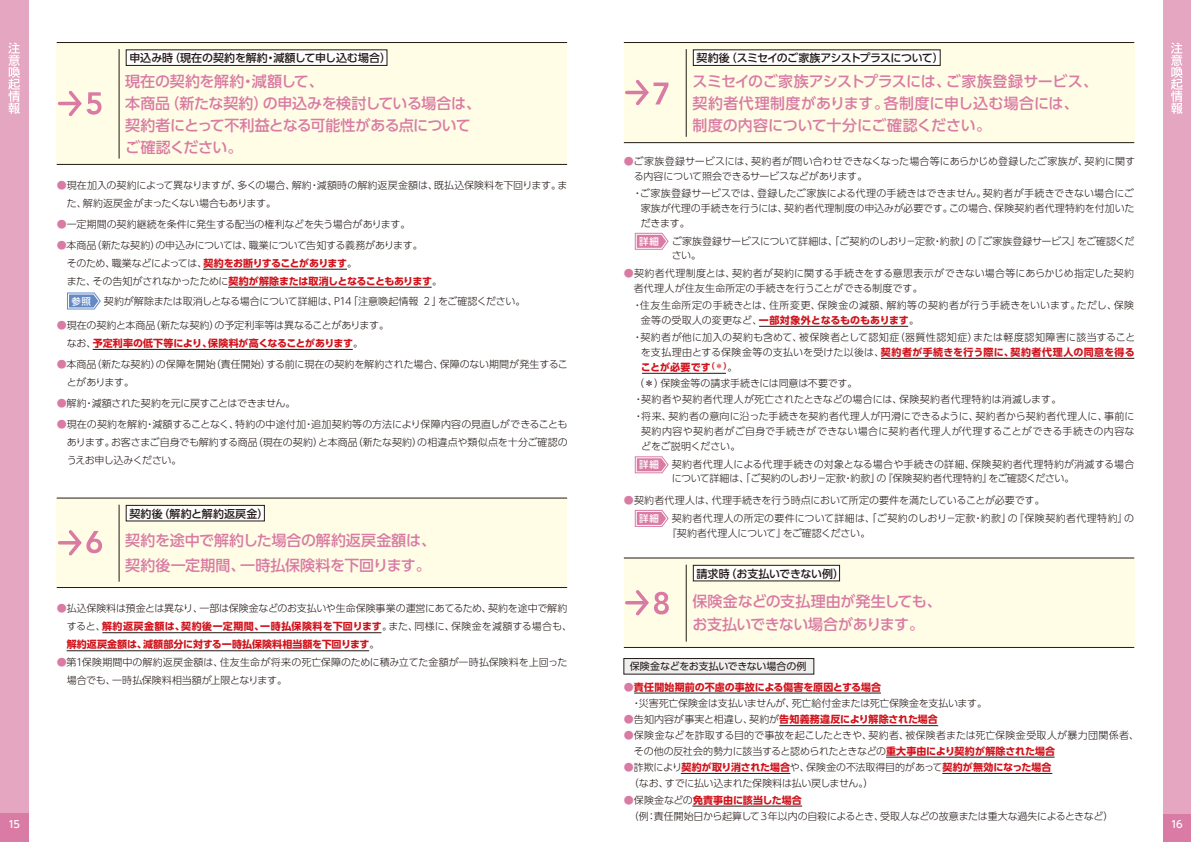
<style>
.page{position:relative;width:1191px;height:842px;background:#fff}
.page>*{position:absolute;margin:0;border:0;box-sizing:border-box;transform-origin:0 0}
.t1{font:500 15px/22px "UD Shin Go Pro";letter-spacing:-.015em;color:#d97ba4}
.t2{font:500 11px "UD Shin Go Pro";letter-spacing:-.015em;color:#231916}
.t3{font:500 11px "UD Shin Go Pro";letter-spacing:-.05em;color:#231916}
.t4{font:500 11px "UD Shin Go Pro";letter-spacing:.01em;color:#231916}
.t5{font:300 10px/18px "UD Shin Go Pro";letter-spacing:-.005em;color:#231916}
.t6{font:300 10px/18px "UD Shin Go Pro";letter-spacing:-.035em;color:#231916}
.t7{font:300 10px/16.3px "UD Shin Go Pro";letter-spacing:-.025em;color:#231916}
.t8{font:300 10px/16.3px "UD Shin Go Pro";letter-spacing:-.03em;color:#231916}
.t9{font:300 10px/15px "UD Shin Go Pro";letter-spacing:.04em;color:#231916}
.t10{font:300 10px/15px "UD Shin Go Pro";letter-spacing:.03em;color:#231916}
.t11{font:700 10px "UD Shin Go Pro";letter-spacing:-.005em;color:#d1131c}
.t12{font:10px "UD Shin Go Pro";letter-spacing:-.01em;color:#231916}
.t13{font:500 10px "UD Shin Go Pro";color:#fff}
.t14{font:500 9.5px "UD Shin Go Pro";letter-spacing:.075em;color:#fff}
.s1{color:#d97ba4}
.s2{font-weight:700;color:#d1131c}
.s3{font-weight:300;color:#d97ba4}
.s4{font-weight:300;color:#231916}
</style>
<div class="page">
<div style="left:624px;top:558px;width:510px;height:89px;background:#fffde5"></div>
<div style="left:624px;top:43px;width:510px;height:100px;background:#fffde5"></div>
<hr style="left:626px;top:601px;width:20px;height:3px;background:#d97ba4">
<hr style="left:624px;top:558px;width:510px;height:1px;background:#231916">
<hr style="left:624px;top:647px;width:510px;height:1px;background:#231916">
<hr style="left:686px;top:565px;width:1px;height:77px;background:#231916">
<div style="left:693px;top:565px;width:146px;height:16px;background:#fff"></div>
<div style="left:693px;top:565px;width:147px;height:16px;border:1px solid #231916"></div>
<hr style="left:626px;top:91px;width:20px;height:3px;background:#d97ba4">
<hr style="left:624px;top:42px;width:510px;height:1px;background:#231916">
<hr style="left:624px;top:142px;width:510px;height:1px;background:#231916">
<hr style="left:686px;top:49px;width:1px;height:88px;background:#231916">
<div style="left:693px;top:50px;width:247px;height:15px;background:#fff"></div>
<div style="left:693px;top:49px;width:247px;height:17px;border:1px solid #231916"></div>
<div style="left:624px;top:658px;width:190px;height:16px;background:#efeff0"></div>
<div style="left:623px;top:658px;width:191px;height:16px;border:1px solid #231916"></div>
<svg style="left:632px;top:79px;width:36px;height:27px"></svg>
<svg style="left:632px;top:590px;width:37px;height:26px"></svg>
<svg style="left:634px;top:232px;width:35px;height:18px"></svg>
<svg style="left:634px;top:509px;width:35px;height:18px"></svg>
<svg style="left:634px;top:456px;width:35px;height:18px"></svg>
<hr style="left:634px;top:693px;width:247px;height:1px;background:#231916">
<hr style="left:779px;top:725px;width:159px;height:1px;background:#231916">
<hr style="left:886px;top:757px;width:168px;height:1px;background:#231916">
<hr style="left:681px;top:773px;width:109px;height:1px;background:#231916">
<hr style="left:942px;top:773px;width:110px;height:1px;background:#231916">
<hr style="left:692px;top:806px;width:110px;height:1px;background:#231916">
<hr style="left:759px;top:326px;width:149px;height:1px;background:#231916">
<hr style="left:642px;top:373px;width:84px;height:1px;background:#231916">
<hr style="left:881px;top:358px;width:253px;height:1px;background:#231916">
<div style="left:57px;top:43px;width:510px;height:121px;background:#fffde5"></div>
<div style="left:57px;top:498px;width:510px;height:89px;background:#fffde5"></div>
<hr style="left:60px;top:102px;width:19px;height:3px;background:#d97ba4">
<hr style="left:57px;top:42px;width:510px;height:1px;background:#231916">
<hr style="left:57px;top:164px;width:510px;height:1px;background:#231916">
<hr style="left:119px;top:49px;width:1px;height:110px;background:#231916">
<div style="left:126px;top:50px;width:261px;height:15px;background:#fff"></div>
<div style="left:126px;top:49px;width:261px;height:17px;border:1px solid #231916"></div>
<hr style="left:60px;top:541px;width:19px;height:3px;background:#d97ba4">
<hr style="left:57px;top:498px;width:510px;height:1px;background:#231916">
<hr style="left:57px;top:587px;width:510px;height:1px;background:#231916">
<hr style="left:119px;top:505px;width:1px;height:77px;background:#231916">
<div style="left:126px;top:505px;width:138px;height:16px;background:#fff"></div>
<div style="left:126px;top:505px;width:139px;height:16px;border:1px solid #231916"></div>
<svg style="left:66px;top:90px;width:35px;height:27px"></svg>
<svg style="left:67px;top:292px;width:34px;height:18px"></svg>
<svg style="left:66px;top:530px;width:36px;height:26px"></svg>
<hr style="left:203px;top:269px;width:144px;height:1px;background:#231916">
<hr style="left:228px;top:287px;width:204px;height:1px;background:#231916">
<hr style="left:93px;top:349px;width:260px;height:1px;background:#231916">
<hr style="left:102px;top:632px;width:279px;height:1px;background:#231916">
<hr style="left:67px;top:650px;width:302px;height:1px;background:#231916">
<div style="left:0;top:0;width:28px;height:842px;background:#e4a6c1"></div>
<div style="left:0;top:814px;width:28px;height:28px;background:#d97ba4"></div>
<svg style="left:8px;top:43px;width:12px;height:71px"></svg>
<div style="left:1162px;top:0;width:29px;height:842px;background:#e4a6c1"></div>
<div style="left:1162px;top:814px;width:29px;height:28px;background:#d97ba4"></div>
<svg style="left:1171px;top:43px;width:11px;height:71px"></svg>
<p class="t2" style="left:129px;top:49px;width:263px">申込み時（現在の契約を解約・減額して申し込む場合）</p>
<h1 class="t1" style="left:125px;top:70px;width:357px">現在の契約を解約・減額して、<br>本商品（新たな契約）の申込みを検討している場合は、契約者にとって不利益となる可能性がある点についてご確認ください。</h1>
<p class="t5" style="left:67px;top:175px;width:502px;text-indent:-10px"><span class="s1">●</span>現在加入の契約によって異なりますが、多くの場合、解約・減額時の解約返戻金額は、既払込保険料を下回ります。また、解約返戻金がまったくない場合もあります。</p>
<p class="t5" style="left:57px;top:214px;width:355px"><span class="s1">●</span>一定期間の契約継続を条件に発生する配当の権利などを失う場合があります。</p>
<p class="t6" style="left:57px;top:235px;width:387px"><span class="s1">●</span>本商品（新たな契約）の申込みについては、職業について告知する義務があります。<br>　そのため、職業などによっては、<span class="s2">契約をお断りすることがあります</span>。<br>　また、その告知がされなかったために<span class="s2">契約が解除または取消しとなることもあります</span>。</p>
<p class="t5" style="left:57px;top:316px;width:334px"><span class="s1">●</span>現在の契約と本商品（新たな契約）の予定利率等は異なることがあります。　なお、<span class="s2">予定利率の低下等により、保険料が高くなることがあります</span>。</p>
<p class="t5" style="left:67px;top:355px;width:503px;text-indent:-10px"><span class="s1">●</span>本商品（新たな契約）の保障を開始（責任開始）する前に現在の契約を解約された場合、保障のない期間が発生することがあります。</p>
<p class="t8" style="left:57px;top:395px;width:240px"><span class="s1">●</span>解約・減額された契約を元に戻すことはできません。</p>
<p class="t5" style="left:67px;top:415px;width:502px;text-align:justify;text-indent:-10px"><span class="s1">●</span>現在の契約を解約・減額することなく、特約の中途付加・追加契約等の方法により保障内容の見直しができることもあります。お客さまご自身でも解約する商品（現在の契約）と本商品（新たな契約）の相違点や類似点を十分ご確認のうえお申し込みください。</p>
<p class="t14" style="left:71px;top:293px;width:21px">参照</p>
<p class="t7" style="left:104px;top:292px;width:423px">契約が解除または取消しとなる場合について詳細は、P14「注意喚起情報 ２」をご確認ください。</p>
<p class="t3" style="left:696px;top:49px;width:249px">契約後（スミセイのご家族アシストプラスについて）</p>
<h1 class="t1" style="left:692px;top:70px;width:407px">スミセイのご家族アシストプラスには、ご家族登録サービス、契約者代理制度があります。各制度に申し込む場合には、<br>制度の内容について十分にご確認ください。</h1>
<p class="t5" style="left:634px;top:154px;width:503px;line-height:15px;text-indent:-10px"><span class="s1">●</span>ご家族登録サービスには、契約者が問い合わせできなくなった場合等にあらかじめ登録したご家族が、契約に関する内容について照会できるサービスなどがあります。</p>
<p class="t5" style="left:641px;top:186px;width:495px;line-height:15px;text-align:justify;text-indent:-16px">　・ご家族登録サービスでは、登録したご家族による代理の手続きはできません。契約者が手続きできない場合にご家族が代理の手続きを行うには、契約者代理制度の申込みが必要です。この場合、保険契約者代理特約を付加いただきます。</p>
<p class="t14" style="left:639px;top:233px;width:21px">詳細</p>
<p class="t5" style="left:672px;top:234px;width:464px;line-height:14px">ご家族登録サービスについて詳細は、「ご契約のしおり－定款・約款」の『ご家族登録サービス』をご確認ください。</p>
<p class="t5" style="left:634px;top:265px;width:502px;line-height:15px;text-indent:-10px"><span class="s1">●</span>契約者代理制度とは、契約者が契約に関する手続きをする意思表示ができない場合等にあらかじめ指定した契約者代理人が住友生命所定の手続きを行うことができる制度です。</p>
<p class="t9" style="left:641px;top:297px;width:495px;text-indent:-16px">　・住友生命所定の手続きとは、住所変更、保険金の減額、解約等の契約者が行う手続きをいいます。ただし、保険金等の受取人の変更など、<span class="s2">一部対象外となるものもあります</span>。</p>
<p class="t5" style="left:641px;top:329px;width:496px;line-height:15px;text-align:justify;text-indent:-16px">　・契約者が他に加入の契約も含めて、被保険者として認知症（器質性認知症）または軽度認知障害に該当することを支払理由とする保険金等の支払いを受けた以後は、<span class="s2">契約者が手続きを行う際に、契約者代理人の同意を得ることが必要です</span><sup>（＊）</sup>。</p>
<p class="t5" style="left:633px;top:375px;width:502px;line-height:16.6px">（＊）保険金等の請求手続きには同意は不要です。<br>・契約者や契約者代理人が死亡されたときなどの場合には、保険契約者代理特約は消滅します。<br>・将来、契約者の意向に沿った手続きを契約者代理人が円滑にできるように、契約者から契約者代理人に、事前に</p>
<p class="t10" style="left:641px;top:424px;width:495px">契約内容や契約者がご自身で手続きができない場合に契約者代理人が代理することができる手続きの内容などをご説明ください。</p>
<p class="t14" style="left:639px;top:457px;width:21px">詳細</p>
<p class="t5" style="left:672px;top:457px;width:464px;line-height:14px">契約者代理人による代理手続きの対象となる場合や手続きの詳細、保険契約者代理特約が消滅する場合について詳細は、「ご契約のしおり－定款・約款」の『保険契約者代理特約』をご確認ください。</p>
<p class="t5" style="left:672px;top:491px;width:464px;text-indent:-48px"><span class="s1">●</span>契約者代理人は、代理手続きを行う時点において所定の要件を満たしていることが必要です。<br>契約者代理人の所定の要件について詳細は、「ご契約のしおり－定款・約款」の『保険契約者代理特約』の</p>
<p class="t5" style="left:667px;top:524px;width:205px">『契約者代理人について』をご確認ください。</p>
<p class="t4" style="left:129px;top:504px;width:140px">契約後（解約と解約返戻金）</p>
<h1 class="t1" style="left:125px;top:527px;width:312px;line-height:25px">契約を途中で解約した場合の解約返戻金額は、契約後一定期間、一時払保険料を下回ります。</h1>
<p class="t14" style="left:639px;top:511px;width:21px">詳細</p>
<p class="t2" style="left:696px;top:564px;width:149px">請求時（お支払いできない例）</p>
<h1 class="t1" style="left:692px;top:589px;width:251px;line-height:23px">保険金などの支払理由が発生しても、お支払いできない場合があります。</h1>
<p class="t12" style="left:630px;top:658px;width:178px">保険金などをお支払いできない場合の例</p>
<p class="t5" style="left:67px;top:599px;width:507px;text-indent:-10px"><span class="s1">●</span>払込保険料は預金とは異なり、一部は保険金などのお支払いや生命保険事業の運営にあてるため、契約を途中で解約すると、<span class="s2">解約返戻金額は、契約後一定期間、一時払保険料を下回ります</span>。また、同様に、保険金を減額する場合も、<span class="s2">解約返戻金額は、減額部分に対する一時払保険料相当額を下回ります</span>。</p>
<p class="t5" style="left:67px;top:653px;width:502px;text-indent:-10px"><span class="s1">●</span>第1保険期間中の解約返戻金額は、住友生命が将来の死亡保障のために積み立てた金額が一時払保険料を上回った場合でも、一時払保険料相当額が上限となります。</p>
<p class="t7" style="left:624px;top:678px;width:365px"><span class="s1">●</span><span class="s2">責任開始期前の不慮の事故による傷害を原因とする場合<br></span>　・災害死亡保険金は支払いませんが、死亡給付金または死亡保険金を支払います。</p>
<p class="t11" style="left:624px;top:711px;width:316px"><span class="s3">●</span><span class="s4">告知内容が事実と相違し、契約が</span>告知義務違反により解除された場合</p>
<p class="t5" style="left:634px;top:728px;width:507px;line-height:15.3px;text-indent:-10px"><span class="s1">●</span>保険金などを詐取する目的で事故を起こしたときや、契約者、被保険者または死亡保険金受取人が暴力団関係者、その他の反社会的勢力に該当すると認められたときなどの<span class="s2">重大事由により契約が解除された場合</span></p>
<p class="t8" style="left:624px;top:759px;width:429px"><span class="s1">●</span>詐欺により<span class="s2">契約が取り消された場合</span>や、保険金の不法取得目的があって<span class="s2">契約が無効になった場合</span>　（なお、すでに払い込まれた保険料は払い戻しません。）</p>
<p class="t6" style="left:624px;top:791px;width:491px;line-height:16.3px"><span class="s1">●</span>保険金などの<span class="s2">免責事由に該当した場合<br></span>　（例：責任開始日から起算して３年以内の自殺によるとき、受取人などの故意または重大な過失によるときなど）</p>
<p class="t13" style="left:8px;top:816px;width:13px">15</p>
<p class="t13" style="left:1170px;top:816px;width:14px">16</p>
</div>
